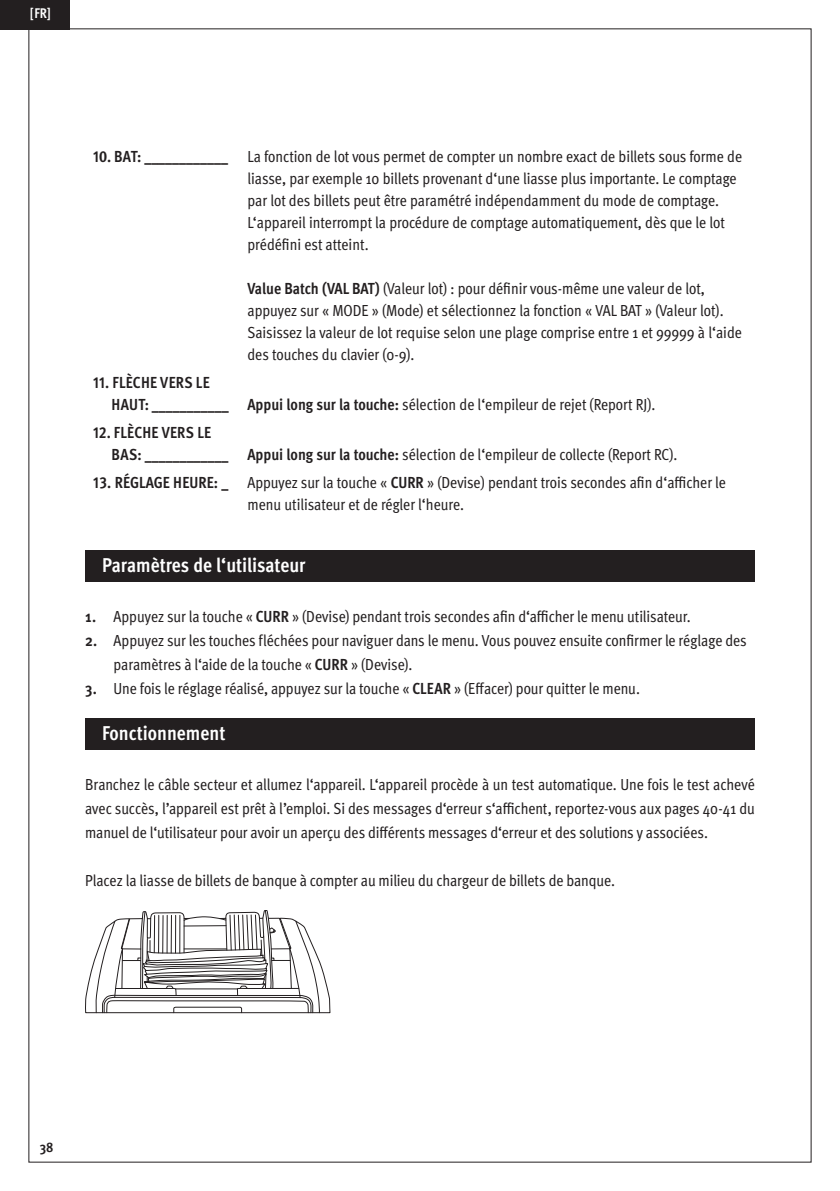
<style>
.page{position:relative;width:840px;height:1191px;background:#fff}
.page>*{position:absolute;margin:0;border:0;box-sizing:border-box;transform-origin:0 0}
.t1{font:700 condensed 20px "Meta Pro";color:#fff}
.t2{font:condensed 16px/22px "Meta Pro";letter-spacing:-.005em;color:#231f20}
.t3{font:700 condensed 16px/22px "Meta Pro";letter-spacing:.015em;color:#231f20}
.t4{font:700 condensed 14px "Meta Pro";color:#fff}
.t5{font:700 condensed 14px "Meta Pro";color:#231f20}
.s1{font-weight:700}
.s2{font-weight:400}
</style>
<div class="page">
<div style="left:85px;top:550px;width:669px;height:31px;background:#231f20"></div>
<div style="left:85px;top:718px;width:669px;height:31px;background:#231f20"></div>
<svg style="left:85px;top:910px;width:245px;height:103px"></svg>
<div style="left:0;top:0;width:69px;height:29px;background:#231f20"></div>
<p class="t4" style="left:30px;top:3px;width:22px">[FR]</p>
<p class="t2" style="left:247px;top:144px;width:496px;text-indent:-154px"><span class="s1">10. BAT: ____________</span> La fonction de lot vous permet de compter un nombre exact de billets sous forme de liasse, par exemple 10 billets provenant d‘une liasse plus importante. Le comptage par lot des billets peut être paramétré indépendamment du mode de comptage.<br>L‘appareil interrompt la procédure de comptage automatiquement, dès que le lot prédéfini est atteint.</p>
<p class="t2" style="left:247px;top:276px;width:495px"><span class="s1">Value Batch (VAL BAT)</span> (Valeur lot) : pour définir vous-même une valeur de lot, appuyez sur « MODE » (Mode) et sélectionnez la fonction « VAL BAT » (Valeur lot).<br>Saisissez la valeur de lot requise selon une plage comprise entre 1 et 99999 à l‘aide des touches du clavier (0-9).</p>
<p class="t3" style="left:112px;top:370px;width:545px;text-indent:-19px">11. FLÈCHE VERS LE<br>HAUT: ___________ Appui long sur la touche: <span class="s2">sélection de l‘empileur de rejet (Report RJ).</span></p>
<p class="t3" style="left:112px;top:420px;width:567px;text-indent:-19px">12. FLÈCHE VERS LE<br>BAS: ____________ Appui long sur la touche: <span class="s2">sélection de l‘empileur de collecte (Report RC).</span></p>
<p class="t2" style="left:247px;top:470px;width:479px;text-indent:-154px"><span class="s1">13. RÉGLAGE HEURE: _</span> Appuyez sur la touche « <span class="s1">CURR</span> » (Devise) pendant trois secondes afin d‘afficher le menu utilisateur et de régler l‘heure.</p>
<p class="t1" style="left:102px;top:550px;width:205px">Paramètres de l‘utilisateur</p>
<p class="t2" style="left:85px;top:604px;width:606px"><span class="s1">1.</span> Appuyez sur la touche « <span class="s1">CURR</span> » (Devise) pendant trois secondes afin d‘afficher le menu utilisateur.</p>
<p class="t2" style="left:113px;top:627px;width:634px;line-height:24px;text-indent:-28px"><span class="s1">2.</span> Appuyez sur les touches fléchées pour naviguer dans le menu. Vous pouvez ensuite confirmer le réglage des paramètres à l‘aide de la touche « <span class="s1">CURR</span> » (Devise).</p>
<p class="t2" style="left:85px;top:676px;width:556px"><span class="s1">3.</span> Une fois le réglage réalisé, appuyez sur la touche « <span class="s1">CLEAR</span> » (Effacer) pour quitter le menu.</p>
<p class="t1" style="left:102px;top:718px;width:125px">Fonctionnement</p>
<p class="t2" style="left:85px;top:771px;width:670px;line-height:24px;text-align:justify">Branchez le câble secteur et allumez l‘appareil. L‘appareil procède à un test automatique. Une fois le test achevé avec succès, l’appareil est prêt à l’emploi. Si des messages d‘erreur s‘affichent, reportez-vous aux pages 40-41 du manuel de l‘utilisateur pour avoir un aperçu des différents messages d‘erreur et des solutions y associées.</p>
<p class="t2" style="left:85px;top:868px;width:531px">Placez la liasse de billets de banque à compter au milieu du chargeur de billets de banque.</p>
<p class="t5" style="left:40px;top:1136px;width:15px">38</p>
</div>
